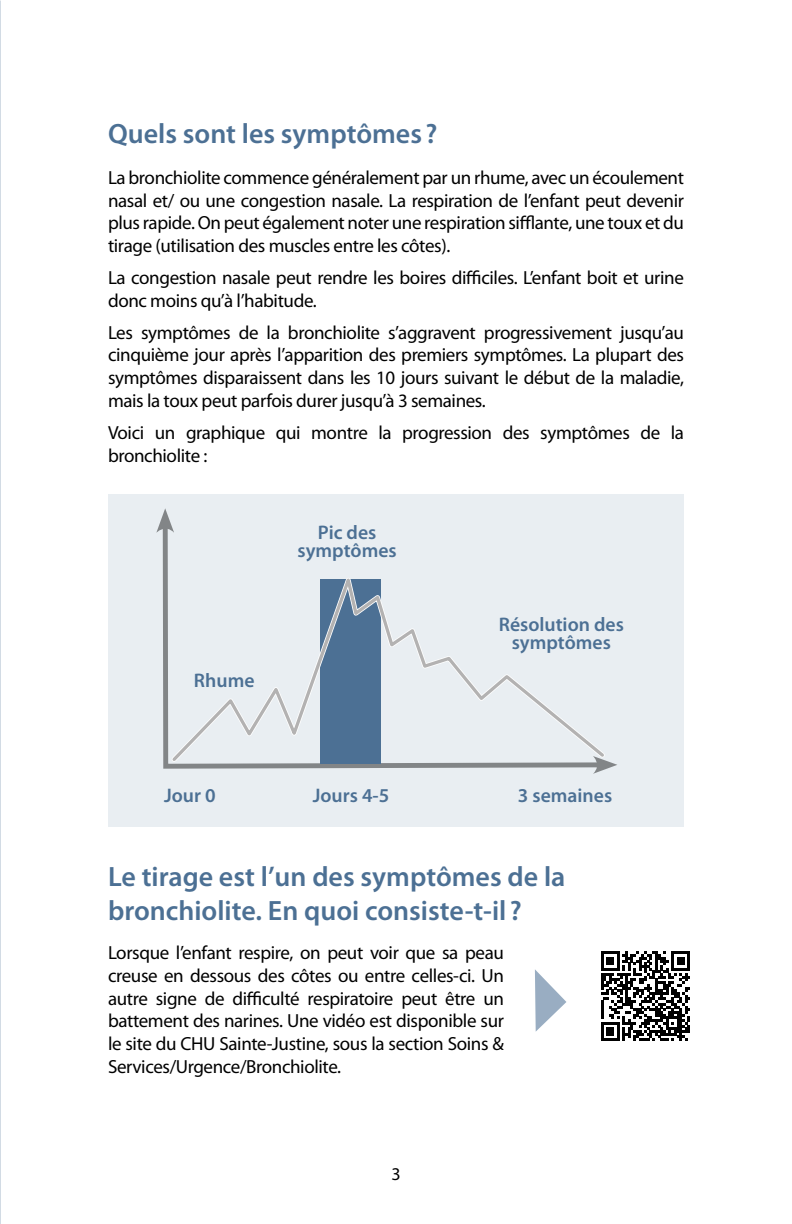
<style>
.page{position:relative;width:792px;height:1224px;background:#fff}
.page>*{position:absolute;margin:0;border:0;box-sizing:border-box;transform-origin:0 0}
.t1{font:600 28px/33.6px "Myriad Pro";color:#4c7094}
.t2{font:600 19.6px/18px "Myriad Pro";color:#4c7094;text-align:center}
.t3{font:19px/22.8px "Myriad Pro";letter-spacing:-.02em;color:#000;text-align:justify}
.t4{font:18px "Myriad Pro";color:#000}
</style>
<div class="page">
<div style="left:108px;top:494px;width:576px;height:332px;background:#e9eef2"></div>
<svg style="left:162px;top:533px;width:431px;height:236px"></svg>
<svg style="left:156px;top:508px;width:18px;height:25px"></svg>
<svg style="left:593px;top:762px;width:24px;height:12px"></svg>
<svg style="left:167px;top:563px;width:442px;height:203px"></svg>
<svg style="left:169px;top:569px;width:438px;height:195px"></svg>
<svg style="left:601px;top:952px;width:89px;height:89px"></svg>
<svg style="left:535px;top:969px;width:31px;height:63px"></svg>
<h1 class="t1" style="left:108px;top:116px;width:331px">Quels sont les symptômes ?</h1>
<p class="t3" style="left:108px;top:166px;width:578px">La bronchiolite commence généralement par un rhume, avec un écoulement nasal et/ ou une congestion nasale. La respiration de l’enfant peut devenir plus rapide. On peut également noter une respiration sifflante, une toux et du tirage (utilisation des muscles entre les côtes).</p>
<p class="t3" style="left:108px;top:266px;width:577px">La congestion nasale peut rendre les boires difficiles. L’enfant boit et urine donc moins qu’à l’habitude.</p>
<p class="t3" style="left:108px;top:321px;width:578px">Les symptômes de la bronchiolite s’aggravent progressivement jusqu’au cinquième jour après l’apparition des premiers symptômes. La plupart des symptômes disparaissent dans les 10 jours suivant le début de la maladie, mais la toux peut parfois durer jusqu’à 3 semaines.</p>
<p class="t3" style="left:108px;top:421px;width:578px">Voici un graphique qui montre la progression des symptômes de la bronchiolite :</p>
<p class="t2" style="left:298px;top:523px;width:101px">Pic des symptômes</p>
<p class="t2" style="left:194px;top:671px;width:62px">Rhume</p>
<p class="t2" style="left:499px;top:615px;width:127px">Résolution des symptômes</p>
<p class="t2" style="left:164px;top:786px;width:53px">Jour 0</p>
<p class="t2" style="left:313px;top:786px;width:78px">Jours 4-5</p>
<p class="t2" style="left:518px;top:786px;width:96px">3 semaines</p>
<h1 class="t1" style="left:108px;top:859px;width:459px">Le tirage est l’un des symptômes de la bronchiolite. En quoi consiste-t-il ?</h1>
<p class="t3" style="left:108px;top:941px;width:398px">Lorsque l’enfant respire, on peut voir que sa peau creuse en dessous des côtes ou entre celles-ci. Un autre signe de difficulté respiratoire peut être un battement des narines. Une vidéo est disponible sur le site du CHU Sainte-Justine, sous la section Soins &amp; Services/Urgence/Bronchiolite.</p>
<p class="t4" style="left:391px;top:1163px;width:11px">3</p>
</div>
